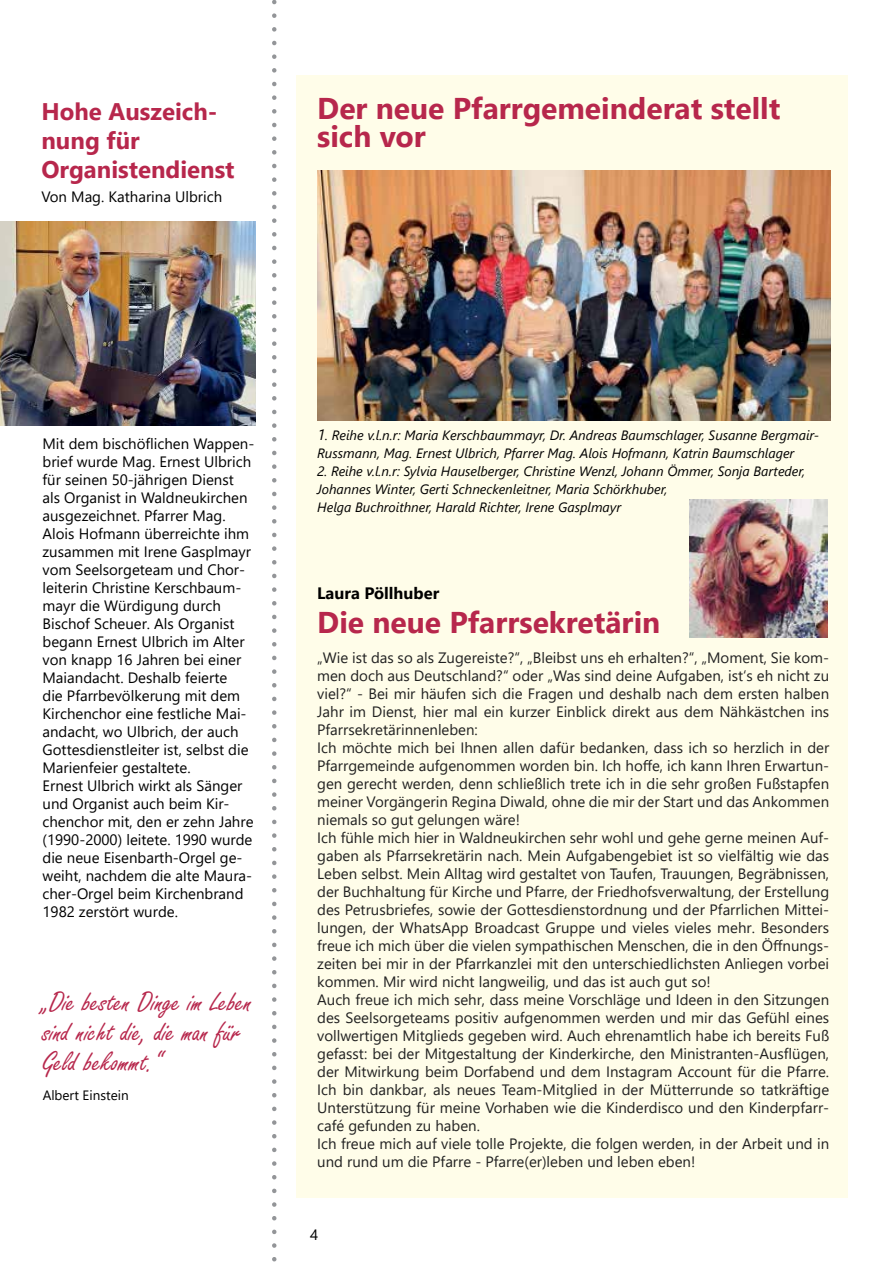
<style>
.page{position:relative;width:893px;height:1263px;background:#fff}
.page>*{position:absolute;margin:0;border:0;box-sizing:border-box;transform-origin:0 0}
.t1{font:700 30px/28.5px "Segoe UI";color:#b7274c}
.t2{font:30px/30px "Freestyle Script";color:#b7274c}
.t3{font:700 24px/28.8px "Segoe UI";color:#b7274c}
.t4{font:700 16.5px "Segoe UI";color:#000}
.t5{font:15px/18px "Segoe UI";color:#212121}
.t6{font:15px/18px "Segoe UI";color:#000}
.t7{font:italic 13.5px/18px "Segoe UI";color:#000}
.t8{font:13.5px "Segoe UI";color:#000}
.s1{font-size:15px}
</style>
<div class="page">
<svg style="left:272px;top:0;width:5px;height:1262px"></svg>
<div style="left:297px;top:75px;width:551px;height:1123px;background:#fffde9"></div>
<img style="left:317px;top:170px;width:513px;height:251px">
<img style="left:0;top:221px;width:255px;height:204px">
<img style="left:690px;top:500px;width:137px;height:137px">
<h2 class="t3" style="left:41px;top:95px;width:195px">Hohe Auszeich&shy;nung für<br>Organistendienst</h2>
<p class="t6" style="left:41px;top:186px;width:182px">Von Mag. Katharina Ulbrich</p>
<h1 class="t1" style="left:317px;top:91px;width:465px">Der neue Pfarrgemeinderat stellt sich vor</h1>
<p class="t6" style="left:43px;top:433px;width:213px">Mit dem bischöflichen Wappen&shy;brief wurde Mag. Ernest Ulbrich für seinen 50-jährigen Dienst als Organist in Waldneukirchen ausgezeichnet. Pfarrer Mag.<br>Alois Hofmann überreichte ihm zusammen mit Irene Gasplmayr vom Seelsorgeteam und Chor&shy;leiterin Christine Kerschbaum&shy;mayr die Würdigung durch<br>Bischof Scheuer. Als Organist begann Ernest Ulbrich im Alter von knapp 16 Jahren bei einer<br>Maiandacht. Deshalb feierte<br>die Pfarrbevölkerung mit dem<br>Kirchenchor eine festliche Mai&shy;andacht, wo Ulbrich, der auch<br>Gottesdienstleiter ist, selbst die<br>Marienfeier gestaltete.<br>Ernest Ulbrich wirkt als Sänger und Organist auch beim Kir&shy;chenchor mit, den er zehn Jahre (1990-2000) leitete. 1990 wurde die neue Eisenbarth-Orgel ge&shy;weiht, nachdem die alte Maura&shy;cher-Orgel beim Kirchenbrand<br>1982 zerstört wurde.</p>
<h1 class="t2" style="left:43px;top:988px;width:211px">„Die besten Dinge im Leben sind nicht die, die man für<br>Geld bekommt.“</h1>
<p class="t8" style="left:43px;top:1082px;width:87px">Albert Einstein</p>
<p class="t7" style="left:317px;top:424px;width:503px"><span class="s1">1</span>. Reihe v.l.n.r: Maria Kerschbaummayr, Dr. Andreas Baumschlager, Susanne Bergmair-<br>Russmann, Mag. Ernest Ulbrich, Pfarrer Mag. Alois Hofmann, Katrin Baumschlager</p>
<p class="t7" style="left:317px;top:460px;width:489px">2. Reihe v.l.n.r: Sylvia Hauselberger, Christine Wenzl, Johann Ömmer, Sonja Barteder,<br>Johannes Winter, Gerti Schneckenleitner, Maria Schörkhuber,<br>Helga Buchroithner, Harald Richter, Irene Gasplmayr</p>
<p class="t4" style="left:317px;top:577px;width:124px">Laura Pöllhuber</p>
<h1 class="t1" style="left:317px;top:606px;width:345px">Die neue Pfarrsekretärin</h1>
<p class="t5" style="left:317px;top:647px;width:513px">„Wie ist das so als Zugereiste?“, „Bleibst uns eh erhalten?“, „Moment, Sie kom&shy;men doch aus Deutschland?“ oder „Was sind deine Aufgaben, ist‘s eh nicht zu viel?“ - Bei mir häufen sich die Fragen und deshalb nach dem ersten halben Jahr im Dienst, hier mal ein kurzer Einblick direkt aus dem Nähkästchen ins Pfarrsekretärinnenleben:<br>Ich möchte mich bei Ihnen allen dafür bedanken, dass ich so herzlich in der Pfarrgemeinde aufgenommen worden bin. Ich hoffe, ich kann Ihren Erwartun&shy;gen gerecht werden, denn schließlich trete ich in die sehr großen Fußstapfen meiner Vorgängerin Regina Diwald, ohne die mir der Start und das Ankommen niemals so gut gelungen wäre!<br>Ich fühle mich hier in Waldneukirchen sehr wohl und gehe gerne meinen Auf&shy;gaben als Pfarrsekretärin nach. Mein Aufgabengebiet ist so vielfältig wie das Leben selbst. Mein Alltag wird gestaltet von Taufen, Trauungen, Begräbnissen, der Buchhaltung für Kirche und Pfarre, der Friedhofsverwaltung, der Erstellung des Petrusbriefes, sowie der Gottesdienstordnung und der Pfarrlichen Mittei&shy;lungen, der WhatsApp Broadcast Gruppe und vieles vieles mehr. Besonders freue ich mich über die vielen sympathischen Menschen, die in den Öffnungs&shy;zeiten bei mir in der Pfarrkanzlei mit den unterschiedlichsten Anliegen vorbei kommen. Mir wird nicht langweilig, und das ist auch gut so!<br>Auch freue ich mich sehr, dass meine Vorschläge und Ideen in den Sitzungen des Seelsorgeteams positiv aufgenommen werden und mir das Gefühl eines vollwertigen Mitglieds gegeben wird. Auch ehrenamtlich habe ich bereits Fuß gefasst: bei der Mitgestaltung der Kinderkirche, den Ministranten-Ausflügen, der Mitwirkung beim Dorfabend und dem Instagram Account für die Pfarre.<br>Ich bin dankbar, als neues Team-Mitglied in der Mütterrunde so tatkräftige Unterstützung für meine Vorhaben wie die Kinderdisco und den Kinderpfarr&shy;café gefunden zu haben.<br>Ich freue mich auf viele tolle Projekte, die folgen werden, in der Arbeit und in und rund um die Pfarre - Pfarre(er)leben und leben eben!</p>
<p class="t6" style="left:310px;top:1224px;width:10px">4</p>
</div>
